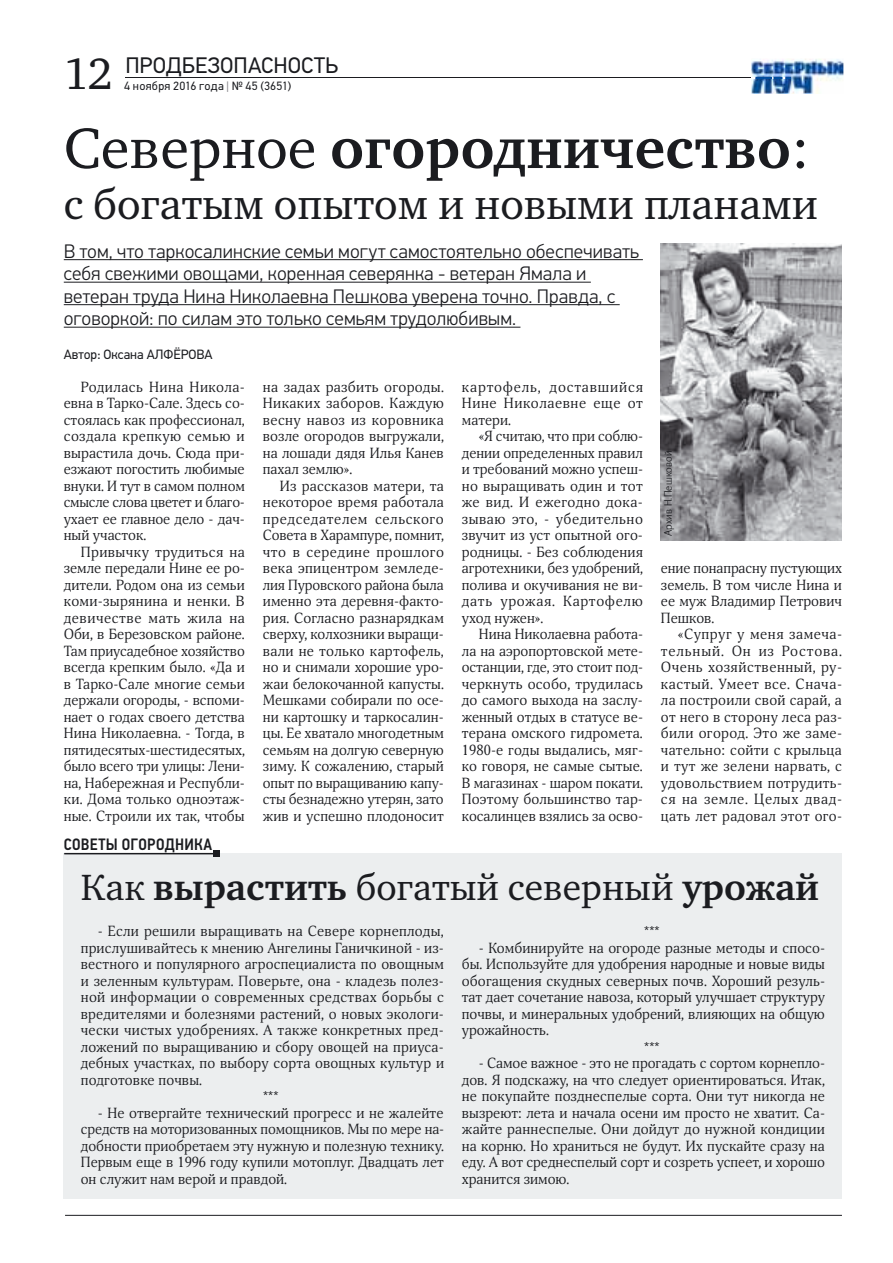
<style>
.page{position:relative;width:893px;height:1263px;background:#fff}
.page>*{position:absolute;margin:0;border:0;box-sizing:border-box;transform-origin:0 0}
.t1{font:700 58.5px "Charter C";color:#1b1c20}
.t2{font:45px "Charter C";color:#1b1c20}
.t3{font:43.5px "Charter C";color:#1b1c20}
.t4{font:37.5px "Charter C";color:#1b1c20}
.t5{font:22.5px "PF Din Text Pro";color:#1b1c20}
.t6{font:300 19.5px/22.5px "PF Din Text Pro";letter-spacing:.005em;color:#1b1c20}
.t7{font:500 16.5px "PF Din Text Cond Pro";letter-spacing:.015em;color:#1b1c20}
.t8{font:14.25px/16.5px "Orbi";color:#1b1c20;text-align:justify}
.t9{font:300 14.25px "PF Din Text Pro";color:#1b1c20}
.t10{font:13.5px "PF Din Text Pro";color:#1b1c20}
.t11{font:12px "PF Din Text Pro";letter-spacing:.02em;color:#1b1c20}
.t12{font:300 10.5px "Orbi Sans";letter-spacing:.02em;color:#1b1c20}
.s1{color:#818084}
.s2{font-weight:400}
.s3{font-weight:700}
</style>
<div class="page">
<hr style="left:65px;top:1215px;width:777px;height:1px;background:#1b1c20">
<hr style="left:125px;top:78px;width:665px;height:1px;background:#1b1c20">
<img style="left:751px;top:59px;width:92px;height:35px">
<img style="left:751px;top:78px;width:39px;height:1px">
<img style="left:661px;top:243px;width:181px;height:297px">
<hr style="left:64px;top:259px;width:579px;height:1px;background:#1b1c20">
<hr style="left:64px;top:282px;width:527px;height:1px;background:#1b1c20">
<hr style="left:64px;top:304px;width:556px;height:1px;background:#1b1c20">
<hr style="left:64px;top:327px;width:456px;height:1px;background:#1b1c20">
<div style="left:64px;top:854px;width:778px;height:345px;background:#eceeef"></div>
<hr style="left:64px;top:853px;width:153px;height:1px;background:#1b1c20">
<svg style="left:214px;top:851px;width:6px;height:6px"></svg>
<h2 class="t2" style="left:64px;top:48px;width:50px">12</h2>
<h3 class="t5" style="left:125px;top:57px;width:214px">ПРОДБЕЗОПАСНОСТЬ</h3>
<p class="t11" style="left:124px;top:81px;width:168px">4 ноября 2016 года <span class="s1">|</span> № 45 (3651)</p>
<h1 class="t1" style="left:64px;top:116px;width:747px"><span class="s2">Северное</span> огородничество<span class="s2">:</span></h1>
<h3 class="t3" style="left:64px;top:179px;width:756px">с богатым опытом и новыми планами</h3>
<p class="t6" style="left:64px;top:240px;width:577px">В том, что таркосалинские семьи могут самостоятельно обеспечивать себя свежими овощами, коренная северянка - ветеран Ямала и ветеран труда Нина Николаевна Пешкова уверена точно. Правда, с оговоркой: по силам это только семьям трудолюбивым.</p>
<p class="t10" style="left:64px;top:349px;width:150px">Автор: Оксана АЛФЁРОВА</p>
<p class="t8" style="left:64px;top:378px;width:183px;text-indent:17px">Родилась Нина Никола&shy;евна в Тарко-Сале. Здесь со&shy;стоялась как профессионал, создала крепкую семью и вырастила дочь. Сюда при&shy;езжают погостить любимые внуки. И тут в самом полном смысле слова цветет и благо&shy;ухает ее главное дело - дач&shy;ный участок.</p>
<p class="t8" style="left:64px;top:543px;width:183px;text-indent:17px">Привычку трудиться на земле передали Нине ее ро&shy;дители. Родом она из семьи коми-зырянина и ненки. В девичестве мать жила на Оби, в Березовском районе.<br>Там приусадебное хозяйство всегда крепким было. «Да и в Тарко-Сале многие семьи держали огороды, - вспоми&shy;нает о годах своего детства Нина Николаевна. - Тогда, в пятидесятых-шестидесятых, было всего три улицы: Лени&shy;на, Набережная и Республи&shy;ки. Дома только одноэтаж&shy;ные. Строили их так, чтобы</p>
<p class="t8" style="left:263px;top:378px;width:183px">на задах разбить огороды.<br>Никаких заборов. Каждую весну навоз из коровника возле огородов выгружали, на лошади дядя Илья Канев пахал землю».</p>
<p class="t8" style="left:263px;top:477px;width:183px;text-indent:17px">Из рассказов матери, та некоторое время работала председателем сельского Совета в Харампуре, помнит, что в середине прошлого века эпицентром земледе&shy;лия Пуровского района была именно эта деревня-факто&shy;рия. Согласно разнарядкам сверху, колхозники выращи&shy;вали не только картофель, но и снимали хорошие уро&shy;жаи белокочанной капусты.<br>Мешками собирали по осе&shy;ни картошку и таркосалин&shy;цы. Ее хватало многодетным семьям на долгую северную зиму. К сожалению, старый опыт по выращиванию капу&shy;сты безнадежно утерян, зато жив и успешно плодоносит</p>
<p class="t8" style="left:462px;top:378px;width:183px">картофель, доставшийся Нине Николаевне еще от матери.</p>
<p class="t8" style="left:462px;top:428px;width:183px;text-indent:17px">«Я считаю, что при соблю&shy;дении определенных правил и требований можно успеш&shy;но выращивать один и тот же вид. И ежегодно дока&shy;зываю это, - убедительно звучит из уст опытной ого&shy;родницы. - Без соблюдения агротехники, без удобрений, полива и окучивания не ви&shy;дать урожая. Картофелю уход нужен».</p>
<p class="t8" style="left:462px;top:626px;width:183px;text-indent:17px">Нина Николаевна работа&shy;ла на аэропортовской мете&shy;останции, где, это стоит под&shy;черкнуть особо, трудилась до самого выхода на заслу&shy;женный отдых в статусе ве&shy;терана омского гидромета.<br>1980-е годы выдались, мяг&shy;ко говоря, не самые сытые.<br>В магазинах - шаром покати.<br>Поэтому большинство тар&shy;косалинцев взялись за осво-</p>
<p class="t12" style="left:664px;top:536px;width:88px;rotate:-90deg">Архив Н.Пешковой</p>
<p class="t8" style="left:661px;top:560px;width:183px">ение понапрасну пустующих земель. В том числе Нина и ее муж Владимир Петрович Пешков.</p>
<p class="t8" style="left:661px;top:626px;width:183px;text-indent:17px">«Супруг у меня замеча&shy;тельный. Он из Ростова.<br>Очень хозяйственный, ру&shy;кастый. Умеет все. Снача&shy;ла построили свой сарай, а от него в сторону леса раз&shy;били огород. Это же заме&shy;чательно: сойти с крыльца и тут же зелени нарвать, с удовольствием потрудить&shy;ся на земле. Целых двад&shy;цать лет радовал этот ого-</p>
<p class="t7" style="left:64px;top:834px;width:150px">СОВЕТЫ ОГОРОДНИКА</p>
<h3 class="t4" style="left:81px;top:865px;width:740px">Как <span class="s3">вырастить</span> богатый северный <span class="s3">урожай</span></h3>
<p class="t9" style="left:644px;top:923px;width:17px">***</p>
<p class="t8" style="left:462px;top:939px;width:365px;text-indent:17px">- Комбинируйте на огороде разные методы и спосо&shy;бы. Используйте для удобрения народные и новые виды обогащения скудных северных почв. Хороший резуль&shy;тат дает сочетание навоза, который улучшает структуру почвы, и минеральных удобрений, влияющих на общую урожайность.</p>
<p class="t9" style="left:644px;top:1038px;width:17px">***</p>
<p class="t8" style="left:462px;top:1055px;width:365px;text-indent:17px">- Самое важное - это не прогадать с сортом корнепло&shy;дов. Я подскажу, на что следует ориентироваться. Итак, не покупайте позднеспелые сорта. Они тут никогда не вызреют: лета и начала осени им просто не хватит. Са&shy;жайте раннеспелые. Они дойдут до нужной кондиции на корню. Но храниться не будут. Их пускайте сразу на еду. А вот среднеспелый сорт и созреть успеет, и хорошо хранится зимою.</p>
<p class="t8" style="left:81px;top:923px;width:365px;text-indent:17px">- Если решили выращивать на Севере корнеплоды, прислушивайтесь к мнению Ангелины Ганичкиной - из&shy;вестного и популярного агроспециалиста по овощным и зеленным культурам. Поверьте, она - кладезь полез&shy;ной информации о современных средствах борьбы с вредителями и болезнями растений, о новых экологи&shy;чески чистых удобрениях. А также конкретных пред&shy;ложений по выращиванию и сбору овощей на приуса&shy;дебных участках, по выбору сорта овощных культур и подготовке почвы.</p>
<p class="t9" style="left:263px;top:1088px;width:17px">***</p>
<p class="t8" style="left:81px;top:1104px;width:365px;text-indent:17px">- Не отвергайте технический прогресс и не жалейте средств на моторизованных помощников. Мы по мере на&shy;добности приобретаем эту нужную и полезную технику.<br>Первым еще в 1996 году купили мотоплуг. Двадцать лет он служит нам верой и правдой.</p>
</div>
